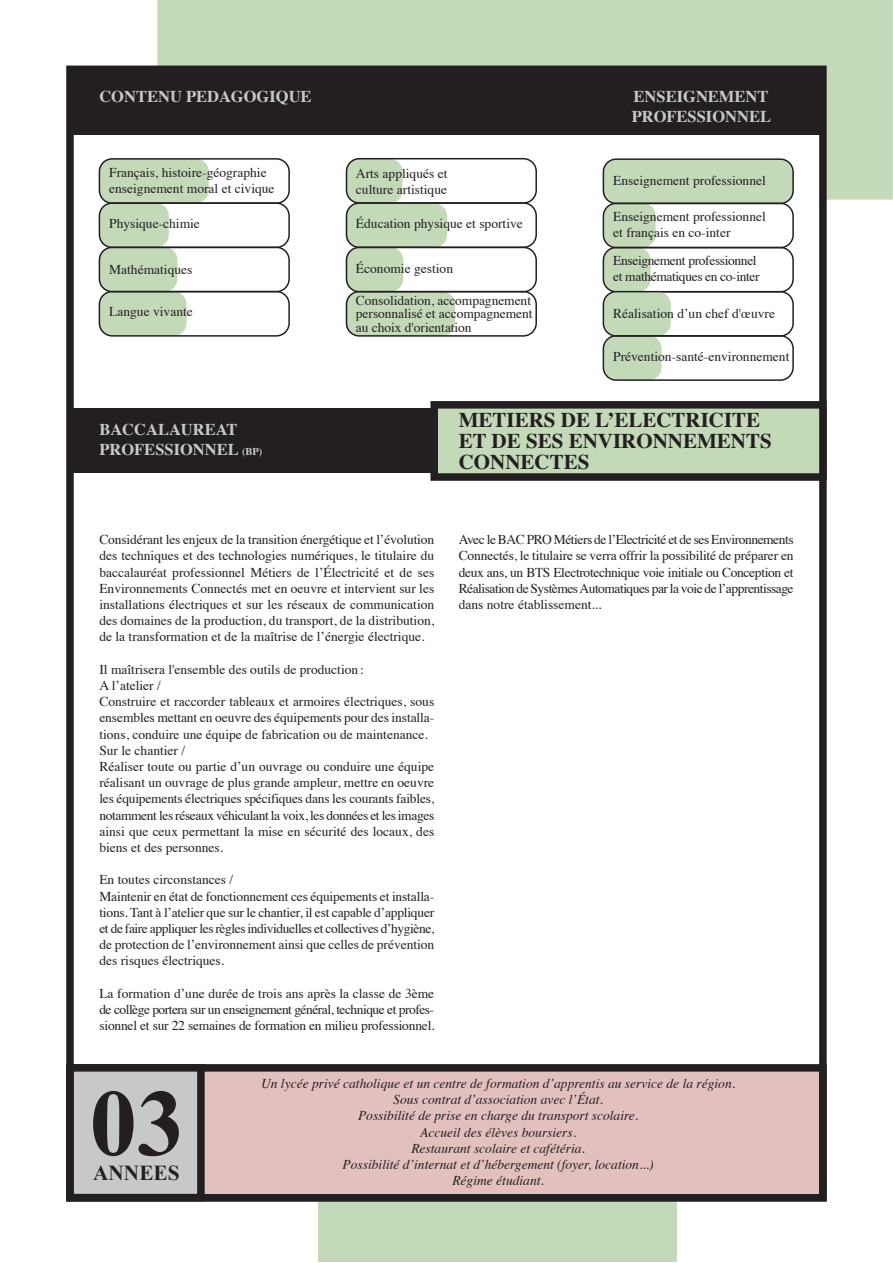
<style>
.page{position:relative;width:893px;height:1263px;background:#fff}
.page>*{position:absolute;margin:0;border:0;box-sizing:border-box;transform-origin:0 0}
.t1{font:700 94.65px "Times New Roman";color:#231f20}
.t2{font:700 21.3px "Times New Roman";color:#231f20}
.t3{font:700 21px/21px "Times";color:#231f20}
.t4{font:700 16.5px/19.8px "Times";color:#c7c8ca}
.t5{font:13.5px/16.2px "Times";color:#231f20}
.t6{font:italic 13.5px/16.2px "Times";color:#231f20;text-align:center}
.t7{font:13.5px/16.2px "Times";letter-spacing:-.025em;color:#231f20}
.s1{font-size:10.5px}
</style>
<div class="page">
<svg style="left:158px;top:0;width:735px;height:200px;fill:#c3d9b8"></svg>
<div style="left:201px;top:1068px;width:622px;height:130px;background:#e2c0bd"></div>
<div style="left:319px;top:1194px;width:358px;height:68px;background:#c3d9b8"></div>
<div style="left:66px;top:1064px;width:761px;height:137px;border:8px solid #231f20"></div>
<div style="left:66px;top:1064px;width:139px;height:137px;background:#c7c8ca;border:8px solid #231f20"></div>
<div style="left:71px;top:409px;width:753px;height:64px;background:#231f20"></div>
<div style="left:66px;top:66px;width:761px;height:1135px;border:8px solid #231f20"></div>
<div style="left:430px;top:401px;width:397px;height:80px;background:#c3d9b8;border:8px solid #231f20"></div>
<div style="left:346px;top:292px;width:109px;height:44px;background:#c3d9b8;border-radius:13px"></div>
<div style="left:346px;top:203px;width:101px;height:45px;background:#c3d9b8;border-radius:13px"></div>
<div style="left:346px;top:159px;width:57px;height:44px;background:#c3d9b8;border-radius:13px"></div>
<div style="left:99px;top:292px;width:88px;height:44px;background:#c3d9b8;border-radius:13px"></div>
<div style="left:99px;top:203px;width:70px;height:44px;background:#c3d9b8;border-radius:13px"></div>
<div style="left:346px;top:247px;width:57px;height:45px;background:#c3d9b8;border-radius:13px"></div>
<div style="left:99px;top:247px;width:79px;height:45px;background:#c3d9b8;border-radius:13px"></div>
<div style="left:99px;top:159px;width:110px;height:44px;background:#c3d9b8;border-radius:13px"></div>
<div style="left:604px;top:203px;width:52px;height:44px;background:#c3d9b8;border-radius:13px"></div>
<div style="left:604px;top:248px;width:47px;height:44px;background:#c3d9b8;border-radius:13px"></div>
<div style="left:603px;top:159px;width:190px;height:44px;background:#c3d9b8;border-radius:13px"></div>
<div style="left:71px;top:70px;width:753px;height:64px;background:#231f20"></div>
<div style="left:99px;top:202px;width:191px;height:46px;border:2px solid #231f20;border-radius:13px"></div>
<div style="left:99px;top:158px;width:191px;height:46px;border:2px solid #231f20;border-radius:13px"></div>
<div style="left:346px;top:202px;width:191px;height:46px;border:2px solid #231f20;border-radius:13px"></div>
<div style="left:346px;top:158px;width:191px;height:46px;border:2px solid #231f20;border-radius:13px"></div>
<div style="left:99px;top:291px;width:191px;height:46px;border:2px solid #231f20;border-radius:13px"></div>
<div style="left:99px;top:247px;width:191px;height:45px;border:2px solid #231f20;border-radius:13px"></div>
<div style="left:603px;top:247px;width:191px;height:46px;border:2px solid #231f20;border-radius:13px"></div>
<div style="left:603px;top:203px;width:191px;height:45px;border:2px solid #231f20;border-radius:13px"></div>
<div style="left:603px;top:158px;width:191px;height:46px;border:2px solid #231f20;border-radius:13px"></div>
<div style="left:346px;top:291px;width:191px;height:46px;border:2px solid #231f20;border-radius:13px"></div>
<div style="left:604px;top:336px;width:58px;height:44px;background:#c3d9b8;border-radius:13px"></div>
<div style="left:604px;top:292px;width:67px;height:44px;background:#c3d9b8;border-radius:13px"></div>
<div style="left:603px;top:335px;width:191px;height:46px;border:2px solid #231f20;border-radius:13px"></div>
<div style="left:603px;top:291px;width:191px;height:46px;border:2px solid #231f20;border-radius:13px"></div>
<div style="left:346px;top:247px;width:191px;height:45px;border:2px solid #231f20;border-radius:13px"></div>
<p class="t4" style="left:99px;top:85px;width:214px">CONTENU PEDAGOGIQUE</p>
<p class="t5" style="left:109px;top:163px;width:167px">Français, histoire-géographie enseignement moral et civique</p>
<p class="t5" style="left:109px;top:215px;width:92px">Physique-chimie</p>
<p class="t5" style="left:109px;top:260px;width:85px">Mathématiques</p>
<p class="t5" style="left:109px;top:302px;width:85px">Langue vivante</p>
<p class="t5" style="left:356px;top:164px;width:93px">Arts appliqués et culture artistique</p>
<p class="t5" style="left:356px;top:214px;width:168px">Éducation physique et sportive</p>
<p class="t5" style="left:356px;top:259px;width:99px">Économie gestion</p>
<p class="t5" style="left:356px;top:292px;width:178px;line-height:13.5px;text-align:justify">Consolidation, accompagnement personnalisé et accompagnement au choix d'orientation</p>
<p class="t4" style="left:632px;top:85px;width:141px">ENSEIGNEMENT<br>PROFESSIONNEL</p>
<p class="t5" style="left:613px;top:171px;width:154px">Enseignement professionnel</p>
<p class="t5" style="left:613px;top:207px;width:154px">Enseignement professionnel et français en co-inter</p>
<p class="t7" style="left:613px;top:251px;width:148px">Enseignement professionnel et mathématiques en co-inter</p>
<p class="t5" style="left:613px;top:304px;width:163px">Réalisation d’un chef d'œuvre</p>
<p class="t5" style="left:613px;top:347px;width:178px">Prévention-santé-environnement</p>
<p class="t4" style="left:99px;top:418px;width:164px">BACCALAUREAT<br>PROFESSIONNEL <span class="s1">(BP)</span></p>
<h3 class="t3" style="left:459px;top:407px;width:314px">METIERS DE L’ELECTRICITE<br>ET DE SES ENVIRONNEMENTS<br>CONNECTES</h3>
<p class="t5" style="left:99px;top:530px;width:336px;text-align:justify">Considérant les enjeux de la transition énergétique et l’évolution des techniques et des technologies numériques, le titulaire du baccalauréat professionnel Métiers de l’Électricité et de ses Environnements Connectés met en oeuvre et intervient sur les installations électriques et sur les réseaux de communication des domaines de la production, du transport, de la distribution, de la transformation et de la maîtrise de l’énergie électrique.</p>
<p class="t5" style="left:99px;top:660px;width:336px">Il maîtrisera l'ensemble des outils de production :<br>A l’atelier /<br>Construire et raccorder tableaux et armoires électriques, sous ensembles mettant en oeuvre des équipements pour des installa&shy;tions, conduire une équipe de fabrication ou de maintenance.<br>Sur le chantier /<br>Réaliser toute ou partie d’un ouvrage ou conduire une équipe réalisant un ouvrage de plus grande ampleur, mettre en oeuvre les équipements électriques spécifiques dans les courants faibles, notamment les réseaux véhiculant la voix, les données et les images ainsi que ceux permettant la mise en sécurité des locaux, des biens et des personnes.</p>
<p class="t5" style="left:99px;top:870px;width:336px">En toutes circonstances /<br>Maintenir en état de fonctionnement ces équipements et installa&shy;tions. Tant à l’atelier que sur le chantier, il est capable d’appliquer et de faire appliquer les règles individuelles et collectives d’hygiène, de protection de l’environnement ainsi que celles de prévention des risques électriques.</p>
<p class="t5" style="left:99px;top:984px;width:337px;text-align:justify">La formation d’une durée de trois ans après la classe de 3ème de collège portera sur un enseignement général, technique et profes&shy;sionnel et sur 22 semaines de formation en milieu professionnel.</p>
<p class="t5" style="left:459px;top:530px;width:336px;text-align:justify">Avec le BAC PRO Métiers de l’Electricité et de ses Environnements Connectés, le titulaire se verra offrir la possibilité de préparer en deux ans, un BTS Electrotechnique voie initiale ou Conception et Réalisation de Systèmes Automatiques par la voie de l’apprentissage dans notre établissement...</p>
<h1 class="t1" style="left:90px;top:1058px;width:96px">03</h1>
<h2 class="t2" style="left:93px;top:1158px;width:88px">ANNEES</h2>
<p class="t6" style="left:261px;top:1074px;width:476px">Un lycée privé catholique et un centre de formation d’apprentis au service de la région.<br>Sous contrat d’association avec l’État.<br>Possibilité de prise en charge du transport scolaire.<br>Accueil des élèves boursiers.<br>Restaurant scolaire et cafétéria.<br>Possibilité d’internat et d’hébergement (foyer, location...)<br>Régime étudiant.</p>
</div>
